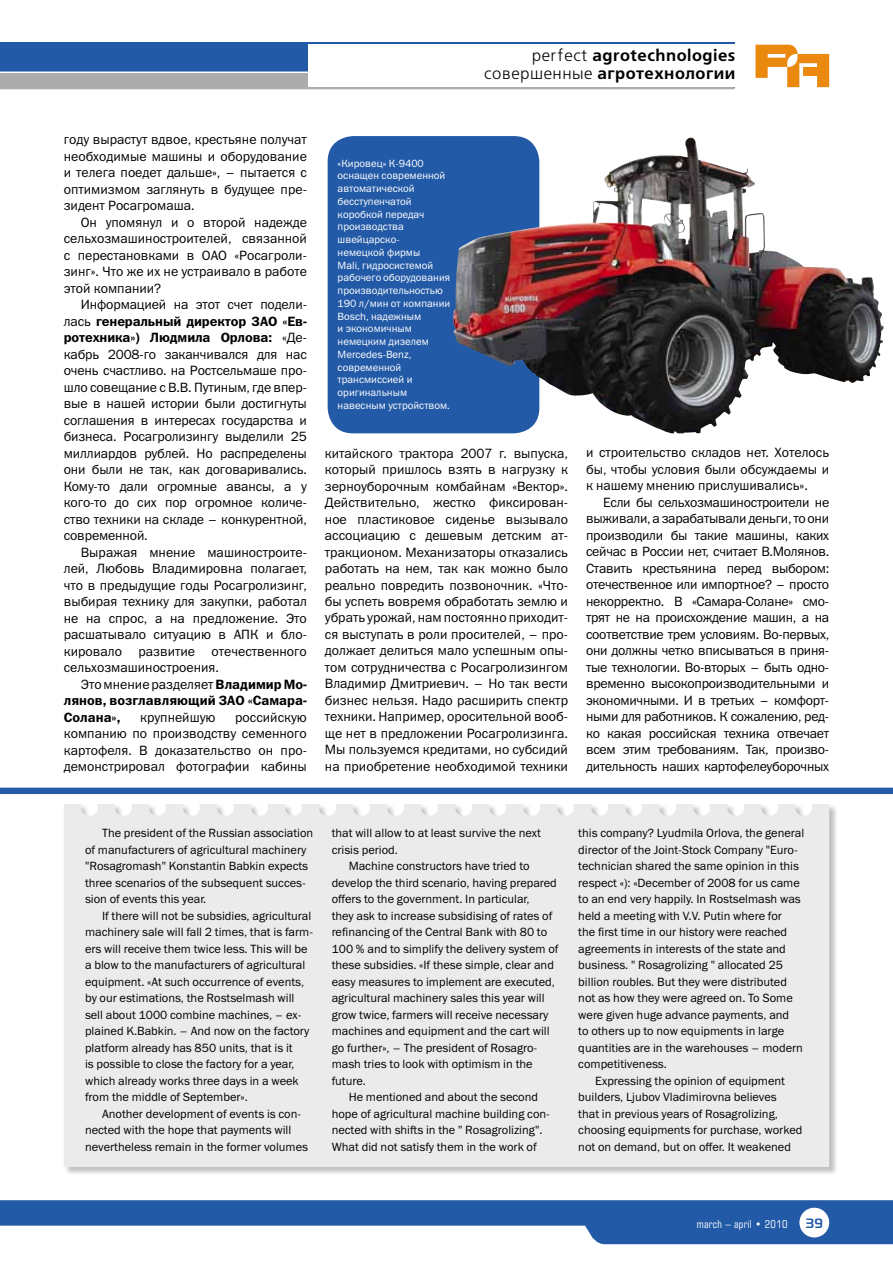
<style>
.page{position:relative;width:893px;height:1263px;background:#fff}
.page>*{position:absolute;margin:0;border:0;box-sizing:border-box;transform-origin:0 0}
.t1{font:700 16.5px/18px "Free Set C";letter-spacing:.03em;color:#000;text-align:right}
.t2{font:13.5px/16.5px "Franklin Gothic Book C";color:#000;text-align:justify}
.t3{font:13.5px/16.5px "Franklin Gothic Demi C";letter-spacing:-.01em;color:#000}
.t4{font:700 13.5px "Magistral C";color:#235aa7}
.t5{font:12px/16.5px "Franklin Gothic Book C";color:#000}
.t6{font:10.5px/12.8px "Franklin Gothic Book C";color:#fff}
.t7{font:10.5px "Europe Cond";letter-spacing:.03em;color:#fff}
.s1{font-weight:400}
.s2{font-family:"Franklin Gothic Book C"}
.s3{font-family:"Franklin Gothic Demi C"}
</style>
<div class="page">
<svg style="left:0;top:1200px;width:893px;height:44px"></svg>
<div style="left:799px;top:1208px;width:30px;height:29px;background:#fff;border-radius:50%"></div>
<svg style="left:0;top:43px;width:830px;height:47px"></svg>
<hr style="left:0;top:72px;width:340px;height:1px;background:#fff">
<div style="left:308px;top:45px;width:429px;height:42px;background:#fff"></div>
<div style="left:328px;top:136px;width:211px;height:297px;background:#235aa7;border-radius:26px"></div>
<div style="left:63px;top:803px;width:775px;height:373px;background:#000;opacity:.25"></div>
<div style="left:64px;top:822px;width:765px;height:345px;background:#ebebeb"></div>
<svg style="left:0;top:788px;width:893px;height:34px"></svg>
<img style="left:453px;top:145px;width:326px;height:288px">
<p class="t1" style="left:484px;top:47px;width:253px"><span class="s1">perfect</span> agrotechnologies <span class="s1">совершенные</span> агротехнологии</p>
<p class="t2" style="left:64px;top:131px;width:245px">году вырастут вдвое, крестьяне получат необходимые машины и оборудование и телега поедет дальше», – пытается с оптимизмом заглянуть в будущее пре&shy;зидент Росагромаша.</p>
<p class="t2" style="left:64px;top:214px;width:245px;text-indent:17px">Он упомянул и о второй надежде сельхозмашиностроителей, связанной с перестановками в ОАО «Росагроли&shy;зинг». Что же их не устраивало в работе этой компании?</p>
<p class="t2" style="left:81px;top:296px;width:228px">Информацией на этот счет подели-</p>
<p class="t3" style="left:64px;top:312px;width:245px"><span class="s2">лась</span> генеральный директор ЗАО «Ев&shy;ротехника») Людмила Орлова: <span class="s2">«Де-</span></p>
<p class="t2" style="left:64px;top:345px;width:245px">кабрь 2008-го заканчивался для нас очень счастливо. на Ростсельмаше про&shy;шло совещание с В.В. Путиным, где впер&shy;вые в нашей истории были достигнуты соглашения в интересах государства и бизнеса. Росагролизингу выделили 25 миллиардов рублей. Но распределены они были не так, как договаривались.<br>Кому-то дали огромные авансы, а у кого-то до сих пор огромное количе&shy;ство техники на складе – конкурентной, современной.</p>
<p class="t2" style="left:64px;top:543px;width:245px;text-indent:17px">Выражая мнение машиностроите&shy;лей, Любовь Владимировна полагает, что в предыдущие годы Росагролизинг, выбирая технику для закупки, работал не на спрос, а на предложение. Это расшатывало ситуацию в АПК и бло&shy;кировало развитие отечественного сельхозмашиностроения.</p>
<p class="t2" style="left:81px;top:675px;width:228px">Это мнение разделяет <span class="s3">Владимир Мо-</span></p>
<p class="t3" style="left:64px;top:692px;width:245px">лянов, возглавляющий ЗАО «Самара-<br>Солана»,</p>
<p class="t2" style="left:64px;top:708px;width:245px;text-indent:171px">российскую компанию по производству семенного картофеля. В доказательство он про&shy;демонстрировал фотографии кабины</p>
<p class="t2" style="left:140px;top:708px;width:77px">крупнейшую</p>
<p class="t6" style="left:338px;top:156px;width:114px">«Кировец» К-9400 оснащен современной автоматической бесступенчатой коробкой передач производства швейцарско-<br>немецкой фирмы<br>Mali, гидросистемой рабочего оборудования производительностью<br>190 л/мин от компании<br>Bosch, надежным<br>и экономичным немецким дизелем<br>Mercedes-Benz, современной трансмиссией и оригинальным навесным устройством.</p>
<p class="t2" style="left:325px;top:444px;width:245px">китайского трактора 2007 г. выпуска, который пришлось взять в нагрузку к зерноуборочным комбайнам «Вектор».<br>Действительно, жестко фиксирован&shy;ное пластиковое сиденье вызывало ассоциацию с дешевым детским ат&shy;тракционом. Механизаторы отказались работать на нем, так как можно было реально повредить позвоночник. «Что&shy;бы успеть вовремя обработать землю и убрать урожай, нам постоянно приходит&shy;ся выступать в роли просителей, – про&shy;должает делиться мало успешным опы&shy;том сотрудничества с Росагролизингом Владимир Дмитриевич. – Но так вести бизнес нельзя. Надо расширить спектр техники. Например, оросительной вооб&shy;ще нет в предложении Росагролизинга.<br>Мы пользуемся кредитами, но субсидий на приобретение необходимой техники</p>
<p class="t2" style="left:586px;top:444px;width:245px">и строительство складов нет. Хотелось бы, чтобы условия были обсуждаемы и к нашему мнению прислушивались».</p>
<p class="t2" style="left:586px;top:494px;width:245px;text-indent:17px">Если бы сельхозмашиностроители не выживали, а зарабатывали деньги, то они производили бы такие машины, каких сейчас в России нет, считает В.Молянов.<br>Ставить крестьянина перед выбором: отечественное или импортное? – просто некорректно. В «Самара-Солане» смо&shy;трят не на происхождение машин, а на соответствие трем условиям. Во-первых, они должны четко вписываться в приня&shy;тые технологии. Во-вторых – быть одно&shy;временно высокопроизводительными и экономичными. И в третьих – комфорт&shy;ными для работников. К сожалению, ред&shy;ко какая российская техника отвечает всем этим требованиям. Так, произво&shy;дительность наших картофелеуборочных</p>
<p class="t5" style="left:85px;top:825px;width:230px;text-indent:17px">The president of the Russian association of manufacturers of agricultural machinery "Rosagromash" Konstantin Babkin expects three scenarios of the subsequent succes&shy;sion of events this year.</p>
<p class="t5" style="left:85px;top:907px;width:230px;text-indent:17px">If there will not be subsidies, agricultural machinery sale will fall 2 times, that is farm&shy;ers will receive them twice less. This will be a blow to the manufacturers of agricultural equipment. «At such occurrence of events, by our estimations, the Rostselmash will sell about 1000 combine machines, – ex&shy;plained K.Babkin. – And now on the factory platform already has 850 units, that is it<br>is possible to close the factory for a year, which already works three days in a week from the middle of September».</p>
<p class="t5" style="left:85px;top:1105px;width:224px;text-indent:17px">Another development of events is con&shy;nected with the hope that payments will nevertheless remain in the former volumes</p>
<p class="t5" style="left:332px;top:825px;width:211px">that will allow to at least survive the next crisis period.</p>
<p class="t5" style="left:349px;top:858px;width:182px">Machine constructors have tried to</p>
<p class="t5" style="left:332px;top:874px;width:227px">develop the third scenario, having prepared</p>
<p class="t5" style="left:332px;top:891px;width:199px">offers to the government. In particular,</p>
<p class="t5" style="left:332px;top:907px;width:222px">they ask to increase subsidising of rates of</p>
<p class="t5" style="left:332px;top:924px;width:217px">refinancing of the Central Bank with 80 to</p>
<p class="t5" style="left:332px;top:940px;width:228px">100 % and to simplify the delivery system of</p>
<p class="t5" style="left:332px;top:957px;width:224px">these subsidies. «If these simple, clear and</p>
<p class="t5" style="left:332px;top:973px;width:225px">easy measures to implement are executed,</p>
<p class="t5" style="left:332px;top:990px;width:214px">agricultural machinery sales this year will</p>
<p class="t5" style="left:332px;top:1006px;width:218px">grow twice, farmers will receive necessary</p>
<p class="t5" style="left:332px;top:1023px;width:219px">machines and equipment and the cart will</p>
<p class="t5" style="left:332px;top:1039px;width:207px">go further», – The president of Rosagro-</p>
<p class="t5" style="left:332px;top:1056px;width:202px">mash tries to look with optimism in the</p>
<p class="t5" style="left:332px;top:1072px;width:36px">future.</p>
<p class="t5" style="left:349px;top:1089px;width:191px">He mentioned and about the second</p>
<p class="t5" style="left:332px;top:1105px;width:220px">hope of agricultural machine building con-</p>
<p class="t5" style="left:332px;top:1122px;width:212px">nected with shifts in the " Rosagrolizing".</p>
<p class="t5" style="left:332px;top:1138px;width:206px">What did not satisfy them in the work of</p>
<p class="t5" style="left:578px;top:825px;width:227px">this company? Lyudmila Orlova, the general</p>
<p class="t5" style="left:578px;top:841px;width:221px">director of the Joint-Stock Company "Euro-</p>
<p class="t5" style="left:578px;top:858px;width:222px">technician shared the same opinion in this</p>
<p class="t5" style="left:578px;top:874px;width:223px">respect «): «December of 2008 for us came</p>
<p class="t5" style="left:578px;top:891px;width:224px">to an end very happily. In Rostselmash was</p>
<p class="t5" style="left:578px;top:907px;width:205px">held a meeting with V.V. Putin where for</p>
<p class="t5" style="left:578px;top:924px;width:210px">the first time in our history were reached</p>
<p class="t5" style="left:578px;top:940px;width:209px">agreements in interests of the state and</p>
<p class="t5" style="left:578px;top:957px;width:206px">business. " Rosagrolizing " allocated 25</p>
<p class="t5" style="left:578px;top:973px;width:210px">billion roubles. But they were distributed</p>
<p class="t5" style="left:578px;top:990px;width:216px">not as how they were agreed on. To Some</p>
<p class="t5" style="left:578px;top:1006px;width:212px">were given huge advance payments, and</p>
<p class="t5" style="left:578px;top:1023px;width:207px">to others up to now equipments in large</p>
<p class="t5" style="left:578px;top:1039px;width:226px">quantities are in the warehouses – modern</p>
<p class="t5" style="left:578px;top:1056px;width:90px">competitiveness.</p>
<p class="t5" style="left:595px;top:1072px;width:191px">Expressing the opinion of equipment</p>
<p class="t5" style="left:578px;top:1089px;width:200px">builders, Ljubov Vladimirovna believes</p>
<p class="t5" style="left:578px;top:1105px;width:201px">that in previous years of Rosagrolizing,</p>
<p class="t5" style="left:578px;top:1122px;width:226px">choosing equipments for purchase, worked</p>
<p class="t5" style="left:578px;top:1138px;width:214px">not on demand, but on offer. It weakened</p>
<p class="t7" style="left:697px;top:1218px;width:92px">march – april • 2010</p>
<p class="t4" style="left:806px;top:1215px;width:18px">39</p>
</div>
